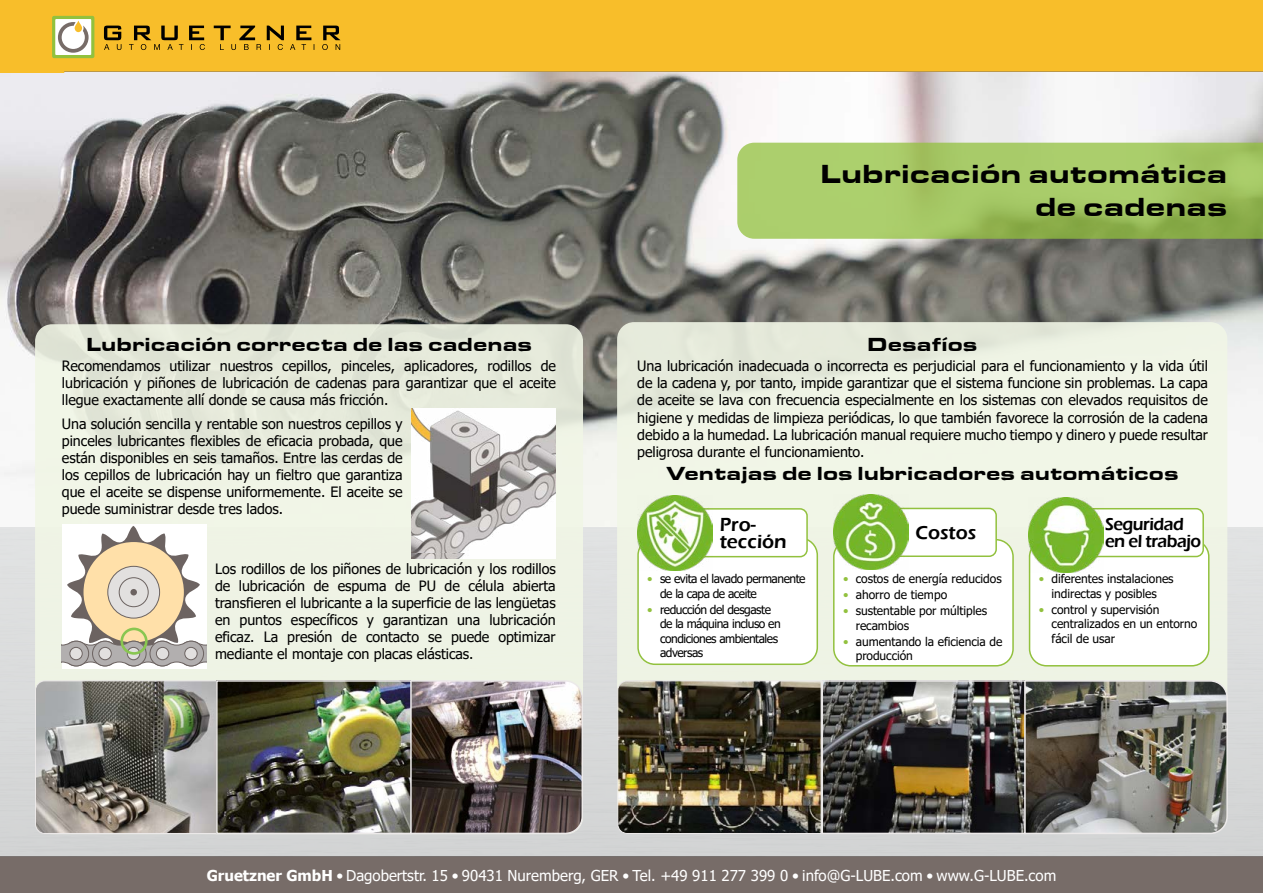
<style>
.page{position:relative;width:1263px;height:893px;background:#fff}
.page>*{position:absolute;margin:0;border:0;box-sizing:border-box;transform-origin:0 0}
.t1{font:27px/32.4px "Eurostar Black Extended";color:#000;text-align:right}
.t2{font:19.5px "Eurostar Black Extended";color:#000}
.t3{font:600 19.5px/16.5px "Eras ITC";color:#000}
.t4{font:600 18px/16.5px "Eras ITC";letter-spacing:-.03em;color:#000;scale:.96 1}
.t5{font:15px "Tahoma";color:#fff}
.t6{font:14.25px/17.1px "Tahoma";letter-spacing:-.005em;color:#000;text-align:justify}
.t7{font:12px/14.4px "Tahoma";letter-spacing:-.005em;color:#000}
.t8{font:12px/14.4px "Tahoma";letter-spacing:-.04em;color:#000}
.s1{color:#92c13e}
.s2{font-weight:700}
</style>
<div class="page">
<div style="left:0;top:856px;width:1263px;height:37px;background:#776c68"></div>
<div style="left:389px;top:0;width:874px;height:72px;background:#f8be2a"></div>
<img style="left:0;top:72px;width:1263px;height:454px">
<div style="left:617px;top:322px;width:610px;height:510px;background:#f1f6e6;border-radius:17px"></div>
<div style="left:638px;top:538px;width:179px;height:126px;background:#fff;border-radius:17px"></div>
<div style="left:637px;top:537px;width:181px;height:128px;border:2px solid #92c13e;border-radius:17px"></div>
<div style="left:675px;top:509px;width:132px;height:48px;background:#fff;border-radius:7px"></div>
<div style="left:675px;top:508px;width:133px;height:49px;border:2px solid #92c13e;border-radius:7px"></div>
<img style="left:637px;top:496px;width:75px;height:75px">
<div style="left:834px;top:540px;width:179px;height:126px;background:#fff;border-radius:17px"></div>
<div style="left:833px;top:539px;width:181px;height:127px;border:2px solid #92c13e;border-radius:17px"></div>
<div style="left:865px;top:508px;width:131px;height:48px;background:#fff;border-radius:7px"></div>
<div style="left:864px;top:508px;width:133px;height:49px;border:2px solid #92c13e;border-radius:7px"></div>
<img style="left:833px;top:495px;width:75px;height:75px">
<div style="left:1029px;top:540px;width:180px;height:126px;background:#fff;border-radius:17px"></div>
<div style="left:1029px;top:539px;width:180px;height:127px;border:2px solid #92c13e;border-radius:17px"></div>
<div style="left:1057px;top:509px;width:146px;height:47px;background:#fff;border-radius:7px"></div>
<div style="left:1056px;top:508px;width:148px;height:49px;border:2px solid #92c13e;border-radius:7px"></div>
<img style="left:1029px;top:497px;width:75px;height:75px">
<div style="left:35px;top:324px;width:548px;height:510px;background:linear-gradient(to right,#eaeee0,#ebefe1);border-radius:17px"></div>
<svg style="left:737px;top:143px;width:526px;height:96px;fill:#a8cb69"></svg>
<img style="left:411px;top:553px;width:145px;height:5px">
<img style="left:824px;top:683px;width:199px;height:148px">
<img style="left:617px;top:680px;width:204px;height:154px">
<img style="left:1023px;top:679px;width:206px;height:156px">
<div style="left:821px;top:680px;width:205px;height:154px;border:2px solid #ece9e9"></div>
<img style="left:35px;top:680px;width:181px;height:154px">
<img style="left:383px;top:679px;width:201px;height:156px">
<img style="left:219px;top:683px;width:190px;height:148px">
<div style="left:216px;top:680px;width:196px;height:154px;border:2px solid #ece9e9"></div>
<div style="left:62px;top:524px;width:145px;height:145px;background:#fff"></div>
<svg style="left:62px;top:526px;width:145px;height:141px"></svg>
<div style="left:156px;top:647px;width:13px;height:13px;background:#e2e0df;border-radius:50%"></div>
<div style="left:156px;top:647px;width:13px;height:13px;border:1px solid #6c6361;border-radius:50%"></div>
<div style="left:185px;top:647px;width:12px;height:13px;background:#e2e0df;border-radius:50%"></div>
<div style="left:184px;top:647px;width:14px;height:13px;border:1px solid #6c6361;border-radius:50%"></div>
<div style="left:108px;top:566px;width:52px;height:52px;background:#e2e0df;border-radius:50%"></div>
<div style="left:107px;top:566px;width:53px;height:52px;border:1px solid #6c6361;border-radius:50%"></div>
<div style="left:119px;top:577px;width:30px;height:30px;border:1px solid #6c6361;border-radius:50%"></div>
<div style="left:130px;top:589px;width:7px;height:6px;background:#6c6361;border-radius:50%"></div>
<div style="left:120px;top:628px;width:28px;height:27px;border:3px solid #89c651;border-radius:50%"></div>
<img style="left:411px;top:408px;width:145px;height:145px">
<svg style="left:0;top:0;width:389px;height:72px"></svg>
<h1 class="t1" style="left:820px;top:158px;width:409px">Lubricación automática de cadenas</h1>
<h2 class="t2" style="left:86px;top:332px;width:447px">Lubricación correcta de las cadenas</h2>
<p class="t6" style="left:62px;top:358px;width:496px">Recomendamos utilizar nuestros cepillos, pinceles, aplicadores, rodillos de lubricación y piñones de lubricación de cadenas para garantizar que el aceite llegue exactamente allí donde se causa más fricción.</p>
<p class="t6" style="left:637px;top:358px;width:572px">Una lubricación inadecuada o incorrecta es perjudicial para el funcionamiento y la vida útil de la cadena y, por tanto, impide garantizar que el sistema funcione sin problemas. La capa de aceite se lava con frecuencia especialmente en los sistemas con elevados requisitos de higiene y medidas de limpieza periódicas, lo que también favorece la corrosión de la cadena debido a la humedad. La lubricación manual requiere mucho tiempo y dinero y puede resultar peligrosa durante el funcionamiento.</p>
<h2 class="t2" style="left:867px;top:332px;width:112px">Desafíos</h2>
<p class="t6" style="left:62px;top:416px;width:342px">Una solución sencilla y rentable son nuestros cepillos y pinceles lubricantes flexibles de eficacia probada, que están disponibles en seis tamaños. Entre las cerdas de los cepillos de lubricación hay un fieltro que garantiza que el aceite se dispense uniformemente. El aceite se puede suministrar desde tres lados.</p>
<h2 class="t2" style="left:666px;top:461px;width:514px">Ventajas de los lubricadores automáticos</h2>
<h2 class="t3" style="left:720px;top:517px;width:69px">Pro&shy;tección</h2>
<p class="t4" style="left:1105px;top:516px;width:102px">Seguridad en el trabajo</p>
<h2 class="t3" style="left:915px;top:524px;width:63px">Costos</h2>
<p class="t6" style="left:215px;top:561px;width:342px">Los rodillos de los piñones de lubricación y los rodillos de lubricación de espuma de PU de célula abierta transfieren el lubricante a la superficie de las lengüetas en puntos específicos y garantizan una lubricación eficaz. La presión de contacto se puede optimizar mediante el montaje con placas elásticas.</p>
<p class="t8" style="left:660px;top:572px;width:147px;text-indent:-13px"><span class="s1">•</span> se evita el lavado permanente de la capa de aceite</p>
<p class="t8" style="left:660px;top:603px;width:122px;text-indent:-13px"><span class="s1">•</span> reducción del desgaste de la máquina incluso en condiciones ambientales adversas</p>
<p class="t7" style="left:843px;top:572px;width:160px"><span class="s1">•</span> costos de energía reducidos</p>
<p class="t7" style="left:843px;top:588px;width:106px"><span class="s1">•</span> ahorro de tiempo</p>
<p class="t7" style="left:856px;top:605px;width:133px;text-indent:-13px"><span class="s1">•</span> sustentable por múltiples recambios</p>
<p class="t7" style="left:856px;top:635px;width:148px;text-indent:-13px"><span class="s1">•</span> aumentando la eficiencia de producción</p>
<p class="t7" style="left:1039px;top:572px;width:136px;text-align:center"><span class="s1">•</span> diferentes instalaciones indirectas y posibles</p>
<p class="t7" style="left:1051px;top:603px;width:147px;text-indent:-13px"><span class="s1">•</span> control y supervisión centralizados en un entorno fácil de usar</p>
<p class="t5" style="left:207px;top:865px;width:851px"><span class="s2">Gruetzner GmbH</span> • Dagobertstr. 15 • 90431 Nuremberg, GER • Tel. +49 911 277 399 0 • info@G-LUBE.com • www.G-LUBE.com</p>
</div>
